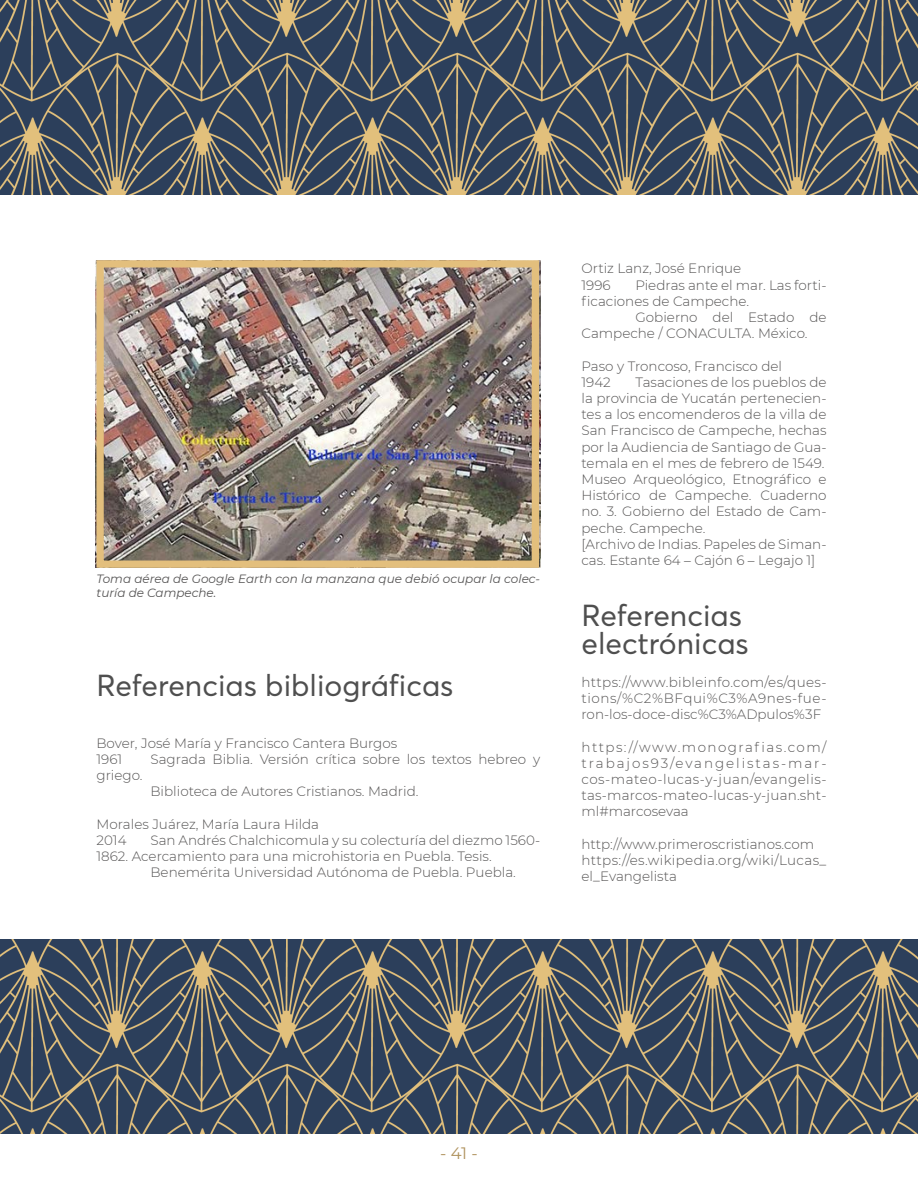
<style>
.page{position:relative;width:918px;height:1188px;background:#fff}
.page>*{position:absolute;margin:0;border:0;box-sizing:border-box;transform-origin:0 0}
.t1{font:30px/28.5px "Averta";color:#4f4f4f}
.t2{font:16.5px "Montserrat";color:#b0935e}
.t3{font:300 13.5px/16.2px "Montserrat";color:#555454}
.t4{font:italic 12px/14.4px "Montserrat";color:#555454}
</style>
<div class="page">
<img style="left:0;top:0;width:918px;height:195px">
<img style="left:0;top:939px;width:918px;height:195px">
<img style="left:95px;top:260px;width:445px;height:308px">
<div style="left:96px;top:260px;width:443px;height:308px;border:7px solid #e3bf7d"></div>
<p class="t4" style="left:96px;top:571px;width:445px">Toma aérea de Google Earth con la manzana que debió ocupar la colec&shy;turía de Campeche.</p>
<h1 class="t1" style="left:96px;top:670px;width:359px">Referencias bibliográficas</h1>
<p class="t3" style="left:96px;top:734px;width:302px">Bover, José María y Francisco Cantera Burgos<br>1961</p>
<p class="t3" style="left:150px;top:751px;width:391px">Sagrada Biblia. Versión crítica sobre los textos hebreo y</p>
<p class="t3" style="left:96px;top:767px;width:48px">griego.</p>
<p class="t3" style="left:150px;top:783px;width:269px">Biblioteca de Autores Cristianos. Madrid.</p>
<p class="t3" style="left:96px;top:815px;width:224px">Morales Juárez, María Laura Hilda<br>2014</p>
<p class="t3" style="left:150px;top:832px;width:391px">San Andrés Chalchicomula y su colecturía del diezmo 1560-</p>
<p class="t3" style="left:96px;top:848px;width:397px">1862. Acercamiento para una microhistoria en Puebla. Tesis.</p>
<p class="t3" style="left:150px;top:864px;width:367px">Benemérita Universidad Autónoma de Puebla. Puebla.</p>
<p class="t3" style="left:582px;top:260px;width:161px">Ortiz Lanz, José Enrique<br>1996</p>
<p class="t3" style="left:636px;top:276px;width:193px">Piedras ante el mar. Las forti-</p>
<p class="t3" style="left:582px;top:292px;width:169px">ficaciones de Campeche.</p>
<p class="t3" style="left:636px;top:309px;width:193px">Gobierno del Estado de</p>
<p class="t3" style="left:582px;top:325px;width:228px">Campeche / CONACULTA. México.</p>
<p class="t3" style="left:582px;top:357px;width:202px">Paso y Troncoso, Francisco del<br>1942</p>
<p class="t3" style="left:582px;top:373px;width:247px;text-indent:54px">Tasaciones de los pueblos de la provincia de Yucatán pertenecien&shy;tes a los encomenderos de la villa de San Francisco de Campeche, hechas por la Audiencia de Santiago de Gua&shy;temala en el mes de febrero de 1549.<br>Museo Arqueológico, Etnográfico e Histórico de Campeche. Cuaderno no. 3. Gobierno del Estado de Cam&shy;peche. Campeche.<br>[Archivo de Indias. Papeles de Siman&shy;cas. Estante 64 – Cajón 6 – Legajo 1]</p>
<h1 class="t1" style="left:582px;top:601px;width:169px">Referencias electrónicas</h1>
<p class="t3" style="left:582px;top:673px;width:247px;text-align:justify">https://www.bibleinfo.com/es/ques&shy;tions/%C2%BFqui%C3%A9nes-fue&shy;ron-los-doce-disc%C3%ADpulos%3F</p>
<p class="t3" style="left:582px;top:738px;width:247px;text-align:justify">https://www.monografias.com/ trabajos93/evangelistas-mar&shy;cos-mateo-lucas-y-juan/evangelis&shy;tas-marcos-mateo-lucas-y-juan.sht&shy;ml#marcosevaa</p>
<p class="t3" style="left:582px;top:835px;width:246px">http://www.primeroscristianos.com https://es.wikipedia.org/wiki/Lucas_ el_Evangelista</p>
<p class="t2" style="left:440px;top:1142px;width:39px">- 41 -</p>
</div>
